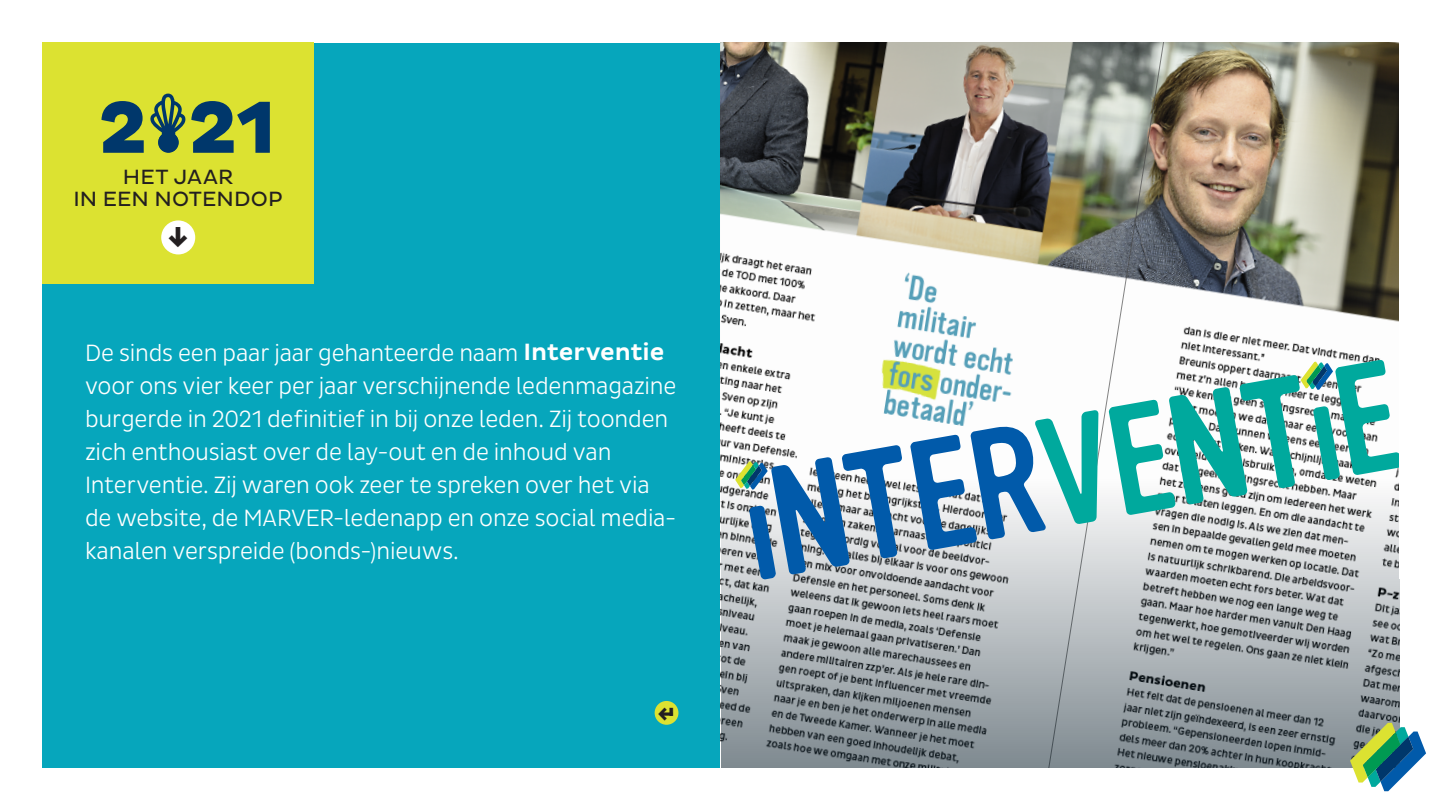
<style>
.page{position:relative;width:1442px;height:810px;background:#fff}
.page>*{position:absolute;margin:0;border:0;box-sizing:border-box;transform-origin:0 0}
.t1{font:800 75px "Pluto Sans";color:#00376b}
.t2{font:800 33.45px "Pluto Sans";color:#231f20}
.t3{font:300 24px/33px "Pluto Sans Cond";letter-spacing:-.005em;color:#fff}
.t4{font:800 23.4px "Pluto Sans";color:#231f20}
.t5{font:800 23.4px "Pluto Sans";color:#231f20;scale:.7 1}
.t6{font:21px "Pluto Sans";letter-spacing:.01em;color:#231f20}
.s1{font-family:"Pluto Sans";font-weight:500}
</style>
<div class="page">
<div style="left:43px;top:43px;width:678px;height:724px;background:#06a6bc"></div>
<img style="left:721px;top:43px;width:678px;height:434px">
<div style="left:654px;top:701px;width:24px;height:24px;background:#dce231;border-radius:50%"></div>
<div style="left:43px;top:43px;width:271px;height:241px;background:#dce231"></div>
<svg style="left:150px;top:94px;width:36px;height:57px"></svg>
<div style="left:158px;top:132px;width:21px;height:21px;background:#00376b;border-radius:50%"></div>
<div style="left:161px;top:220px;width:34px;height:34px;background:#fff;border-radius:50%"></div>
<svg style="left:721px;top:477px;width:678px;height:290px;background:#9ba2a6"></svg>
<svg style="left:1034px;top:360px;width:365px;height:164px"></svg>
<svg style="left:1300px;top:362px;width:33px;height:28px"></svg>
<svg style="left:735px;top:424px;width:311px;height:156px"></svg>
<svg style="left:1350px;top:723px;width:76px;height:68px"></svg>
<p class="t1" style="left:99px;top:84px;width:179px">2 21</p>
<p class="t6" style="left:123px;top:165px;width:112px">HET JAAR</p>
<p class="t6" style="left:73px;top:187px;width:211px">IN EEN NOTENDOP</p>
<p class="t2" style="left:166px;top:217px;width:25px">↓</p>
<p class="t3" style="left:85px;top:337px;width:593px">De sinds een paar jaar gehanteerde naam <span class="s1">Interventie </span>voor ons vier keer per jaar verschijnende ledenmagazine burgerde in 2021 definitief in bij onze leden. Zij toonden zich enthousiast over de lay-out en de inhoud van Interventie. Zij waren ook zeer te spreken over het via de website, de MARVER-ledenapp en onze social media&shy;kanalen verspreide (bonds-)nieuws.</p>
<p class="t5" style="left:657px;top:717px;width:16px;rotate:-90deg">−</p>
<p class="t4" style="left:657px;top:699px;width:18px">←</p>
</div>
